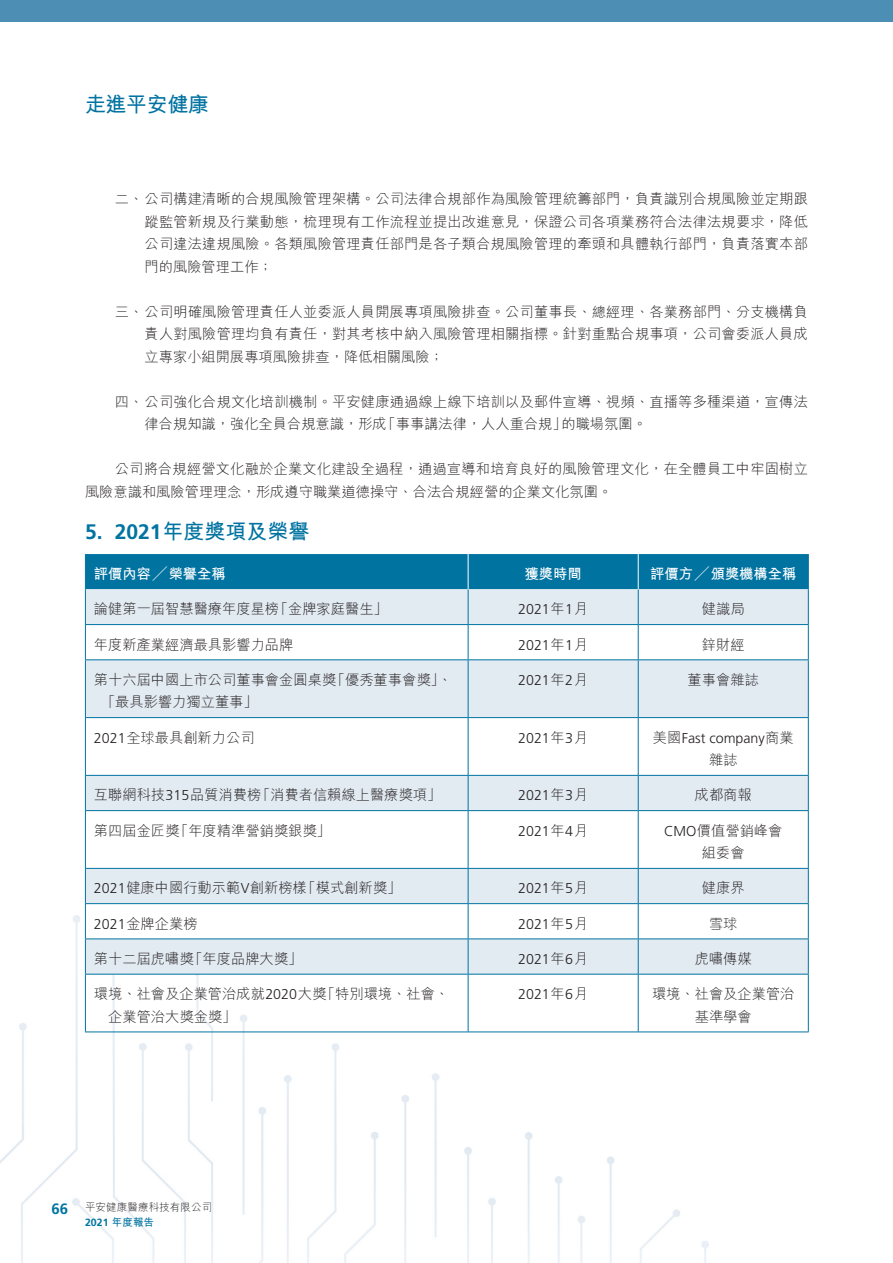
<style>
.page{position:relative;width:893px;height:1263px;background:#fff}
.page>*{position:absolute;margin:0;border:0;box-sizing:border-box;transform-origin:0 0}
.t1{font:21px "M Hei HK Bold E Ten B5 H";color:#0073a1}
.t2{font:700 15px "Frutiger LT Std";color:#0073a1}
.t3{font:14.25px/22.5px "M Hei HK Light E Ten B5 H";color:#231f20}
.t4{font:300 14.25px "Frutiger LT Std";color:#231f20}
.t5{font:14.25px "M Hei HK Bold E Ten B5 H";color:#fff}
.t6{font:10.5px "M Hei HK Light E Ten B5 H";letter-spacing:.01em;color:#231f20}
.t7{font:700 10.5px "Frutiger LT Std";color:#0073a1}
.s1{font-family:"Frutiger LT Std";font-weight:700}
.s2{font-family:"M Hei HK Light E Ten B5 H";font-weight:400}
.s3{font-family:"Frutiger LT Std";font-weight:300}
.s4{font-family:"M Hei HK Bold E Ten B5 H";font-weight:400}
</style>
<div class="page">
<img style="left:0;top:867px;width:809px;height:396px">
<div style="left:0;top:0;width:893px;height:21px;background:#4d8eb5"></div>
<div style="left:86px;top:554px;width:722px;height:35px;background:#0073a1"></div>
<svg style="left:86px;top:589px;width:722px;height:385px;fill:#e2eaf2"></svg>
<hr style="left:85px;top:554px;width:1px;height:35px;background:#0073a1">
<hr style="left:808px;top:554px;width:1px;height:35px;background:#0073a1">
<hr style="left:85px;top:589px;width:1px;height:35px;background:#0073a1">
<hr style="left:468px;top:589px;width:1px;height:35px;background:#0073a1">
<hr style="left:638px;top:589px;width:1px;height:35px;background:#0073a1">
<hr style="left:808px;top:589px;width:1px;height:35px;background:#0073a1">
<hr style="left:85px;top:624px;width:383px;height:1px;background:#0073a1">
<hr style="left:85px;top:625px;width:1px;height:34px;background:#0073a1">
<hr style="left:468px;top:624px;width:170px;height:1px;background:#0073a1">
<hr style="left:468px;top:625px;width:1px;height:34px;background:#0073a1">
<hr style="left:638px;top:624px;width:171px;height:1px;background:#0073a1">
<hr style="left:638px;top:625px;width:1px;height:34px;background:#0073a1">
<hr style="left:808px;top:625px;width:1px;height:34px;background:#0073a1">
<hr style="left:85px;top:659px;width:383px;height:1px;background:#0073a1">
<hr style="left:85px;top:660px;width:1px;height:57px;background:#0073a1">
<hr style="left:468px;top:659px;width:170px;height:1px;background:#0073a1">
<hr style="left:468px;top:660px;width:1px;height:57px;background:#0073a1">
<hr style="left:638px;top:659px;width:171px;height:1px;background:#0073a1">
<hr style="left:638px;top:660px;width:1px;height:57px;background:#0073a1">
<hr style="left:808px;top:660px;width:1px;height:57px;background:#0073a1">
<hr style="left:85px;top:717px;width:383px;height:1px;background:#0073a1">
<hr style="left:85px;top:718px;width:1px;height:57px;background:#0073a1">
<hr style="left:468px;top:717px;width:170px;height:1px;background:#0073a1">
<hr style="left:468px;top:718px;width:1px;height:57px;background:#0073a1">
<hr style="left:638px;top:717px;width:171px;height:1px;background:#0073a1">
<hr style="left:638px;top:718px;width:1px;height:57px;background:#0073a1">
<hr style="left:808px;top:718px;width:1px;height:57px;background:#0073a1">
<hr style="left:85px;top:775px;width:383px;height:1px;background:#0073a1">
<hr style="left:85px;top:776px;width:1px;height:34px;background:#0073a1">
<hr style="left:468px;top:775px;width:170px;height:1px;background:#0073a1">
<hr style="left:468px;top:776px;width:1px;height:34px;background:#0073a1">
<hr style="left:638px;top:775px;width:171px;height:1px;background:#0073a1">
<hr style="left:638px;top:776px;width:1px;height:34px;background:#0073a1">
<hr style="left:808px;top:776px;width:1px;height:34px;background:#0073a1">
<hr style="left:85px;top:810px;width:383px;height:1px;background:#0073a1">
<hr style="left:85px;top:811px;width:1px;height:57px;background:#0073a1">
<hr style="left:468px;top:810px;width:170px;height:1px;background:#0073a1">
<hr style="left:468px;top:811px;width:1px;height:57px;background:#0073a1">
<hr style="left:638px;top:810px;width:171px;height:1px;background:#0073a1">
<hr style="left:638px;top:811px;width:1px;height:57px;background:#0073a1">
<hr style="left:808px;top:811px;width:1px;height:57px;background:#0073a1">
<hr style="left:85px;top:868px;width:383px;height:1px;background:#0073a1">
<hr style="left:85px;top:869px;width:1px;height:34px;background:#0073a1">
<hr style="left:468px;top:868px;width:170px;height:1px;background:#0073a1">
<hr style="left:468px;top:869px;width:1px;height:34px;background:#0073a1">
<hr style="left:638px;top:868px;width:171px;height:1px;background:#0073a1">
<hr style="left:638px;top:869px;width:1px;height:34px;background:#0073a1">
<hr style="left:808px;top:869px;width:1px;height:34px;background:#0073a1">
<hr style="left:85px;top:903px;width:383px;height:1px;background:#0073a1">
<hr style="left:85px;top:904px;width:1px;height:34px;background:#0073a1">
<hr style="left:468px;top:903px;width:170px;height:1px;background:#0073a1">
<hr style="left:468px;top:904px;width:1px;height:34px;background:#0073a1">
<hr style="left:638px;top:903px;width:171px;height:1px;background:#0073a1">
<hr style="left:638px;top:904px;width:1px;height:34px;background:#0073a1">
<hr style="left:808px;top:904px;width:1px;height:34px;background:#0073a1">
<hr style="left:85px;top:938px;width:383px;height:1px;background:#0073a1">
<hr style="left:85px;top:939px;width:1px;height:35px;background:#0073a1">
<hr style="left:468px;top:938px;width:170px;height:1px;background:#0073a1">
<hr style="left:468px;top:939px;width:1px;height:35px;background:#0073a1">
<hr style="left:638px;top:938px;width:171px;height:1px;background:#0073a1">
<hr style="left:638px;top:939px;width:1px;height:35px;background:#0073a1">
<hr style="left:808px;top:939px;width:1px;height:35px;background:#0073a1">
<hr style="left:85px;top:974px;width:383px;height:1px;background:#0073a1">
<hr style="left:85px;top:974px;width:1px;height:57px;background:#0073a1">
<hr style="left:468px;top:974px;width:170px;height:1px;background:#0073a1">
<hr style="left:468px;top:974px;width:1px;height:57px;background:#0073a1">
<hr style="left:638px;top:974px;width:171px;height:1px;background:#0073a1">
<hr style="left:638px;top:974px;width:1px;height:57px;background:#0073a1">
<hr style="left:808px;top:974px;width:1px;height:57px;background:#0073a1">
<hr style="left:85px;top:1031px;width:724px;height:1px;background:#0073a1">
<hr style="left:468px;top:554px;width:1px;height:35px;background:#fff">
<hr style="left:638px;top:554px;width:1px;height:35px;background:#fff">
<h1 class="t1" style="left:85px;top:97px;width:125px">走進平安健康</h1>
<p class="t3" style="left:145px;top:189px;width:665px;text-align:justify;text-indent:-30px">二、公司構建清晰的合規風險管理架構。公司法律合規部作為風險管理統籌部門，負責識別合規風險並定期跟蹤監管新規及行業動態，梳理現有工作流程並提出改進意見，保證公司各項業務符合法律法規要求，降低公司違法違規風險。各類風險管理責任部門是各子類合規風險管理的牽頭和具體執行部門，負責落實本部門的風險管理工作；</p>
<p class="t3" style="left:145px;top:302px;width:665px;text-align:justify;text-indent:-30px">三、公司明確風險管理責任人並委派人員開展專項風險排查。公司董事長、總經理、各業務部門、分支機構負責人對風險管理均負有責任，對其考核中納入風險管理相關指標。針對重點合規事項，公司會委派人員成立專家小組開展專項風險排查，降低相關風險；</p>
<p class="t3" style="left:145px;top:392px;width:665px;text-indent:-30px">四、公司強化合規文化培訓機制。平安健康通過線上線下培訓以及郵件宣導、視頻、直播等多種渠道，宣傳法律合規知識，強化全員合規意識，形成「事事講法律，人人重合規」的職場氛圍。</p>
<p class="t3" style="left:85px;top:459px;width:724px;text-indent:30px">公司將合規經營文化融於企業文化建設全過程，通過宣導和培育良好的風險管理文化，在全體員工中牢固樹立風險意識和風險管理理念，形成遵守職業道德操守、合法合規經營的企業文化氛圍。</p>
<h1 class="t1" style="left:85px;top:523px;width:226px"><span class="s1">5. 2021</span>年度獎項及榮譽</h1>
<p class="t5" style="left:94px;top:568px;width:133px">評價內容╱榮譽全稱</p>
<p class="t5" style="left:525px;top:568px;width:59px">獲獎時間</p>
<p class="t5" style="left:650px;top:568px;width:148px">評價方╱頒獎機構全稱</p>
<p class="t3" style="left:94px;top:600px;width:295px">論健第一屆智慧醫療年度星榜「金牌家庭醫生」</p>
<p class="t4" style="left:518px;top:604px;width:71px">2021<span class="s2">年</span>1<span class="s2">月</span></p>
<p class="t3" style="left:702px;top:600px;width:44px">健識局</p>
<p class="t3" style="left:94px;top:635px;width:201px">年度新產業經濟最具影響力品牌</p>
<p class="t4" style="left:518px;top:639px;width:71px">2021<span class="s2">年</span>1<span class="s2">月</span></p>
<p class="t3" style="left:702px;top:635px;width:44px">鋅財經</p>
<p class="t3" style="left:101px;top:670px;width:352px;text-indent:-7px">第十六屆中國上市公司董事會金圓桌獎「優秀董事會獎」、「最具影響力獨立董事」</p>
<p class="t4" style="left:518px;top:674px;width:71px">2021<span class="s2">年</span>2<span class="s2">月</span></p>
<p class="t3" style="left:688px;top:670px;width:73px">董事會雜誌</p>
<p class="t3" style="left:94px;top:728px;width:162px"><span class="s3">2021</span>全球最具創新力公司</p>
<p class="t4" style="left:518px;top:732px;width:71px">2021<span class="s2">年</span>3<span class="s2">月</span></p>
<p class="t4" style="left:653px;top:732px;width:142px"><span class="s2">美國</span>Fast company<span class="s2">商業</span></p>
<p class="t3" style="left:709px;top:750px;width:30px">雜誌</p>
<p class="t3" style="left:94px;top:786px;width:349px">互聯網科技<span class="s3">315</span>品質消費榜「消費者信賴線上醫療獎項」</p>
<p class="t4" style="left:518px;top:790px;width:71px">2021<span class="s2">年</span>3<span class="s2">月</span></p>
<p class="t3" style="left:695px;top:786px;width:58px">成都商報</p>
<p class="t3" style="left:94px;top:821px;width:238px">第四屆金匠獎「年度精準營銷獎銀獎」</p>
<p class="t4" style="left:518px;top:825px;width:71px">2021<span class="s2">年</span>4<span class="s2">月</span></p>
<p class="t3" style="left:664px;top:821px;width:120px;text-align:center"><span class="s3">CMO</span>價值營銷峰會組委會</p>
<p class="t3" style="left:94px;top:879px;width:309px"><span class="s3">2021</span>健康中國行動示範<span class="s3">V</span>創新榜樣「模式創新獎」</p>
<p class="t4" style="left:518px;top:883px;width:71px">2021<span class="s2">年</span>5<span class="s2">月</span></p>
<p class="t3" style="left:702px;top:879px;width:44px">健康界</p>
<p class="t3" style="left:94px;top:914px;width:105px"><span class="s3">2021</span>金牌企業榜</p>
<p class="t4" style="left:518px;top:918px;width:71px">2021<span class="s2">年</span>5<span class="s2">月</span></p>
<p class="t3" style="left:709px;top:914px;width:30px">雪球</p>
<p class="t3" style="left:94px;top:949px;width:210px">第十二屆虎嘯獎「年度品牌大獎」</p>
<p class="t4" style="left:518px;top:953px;width:71px">2021<span class="s2">年</span>6<span class="s2">月</span></p>
<p class="t3" style="left:695px;top:949px;width:58px">虎嘯傳媒</p>
<p class="t3" style="left:108px;top:984px;width:342px;text-indent:-14px">環境、社會及企業管治成就<span class="s3">2020</span>大獎「特別環境、社會、企業管治大獎金獎」</p>
<p class="t4" style="left:518px;top:988px;width:71px">2021<span class="s2">年</span>6<span class="s2">月</span></p>
<p class="t3" style="left:652px;top:984px;width:144px;text-align:center">環境、社會及企業管治基準學會</p>
<p class="t2" style="left:51px;top:1202px;width:18px">66</p>
<p class="t6" style="left:85px;top:1203px;width:129px">平安健康醫療科技有限公司</p>
<p class="t7" style="left:85px;top:1218px;width:71px">2021 <span class="s4">年度報告</span></p>
</div>
